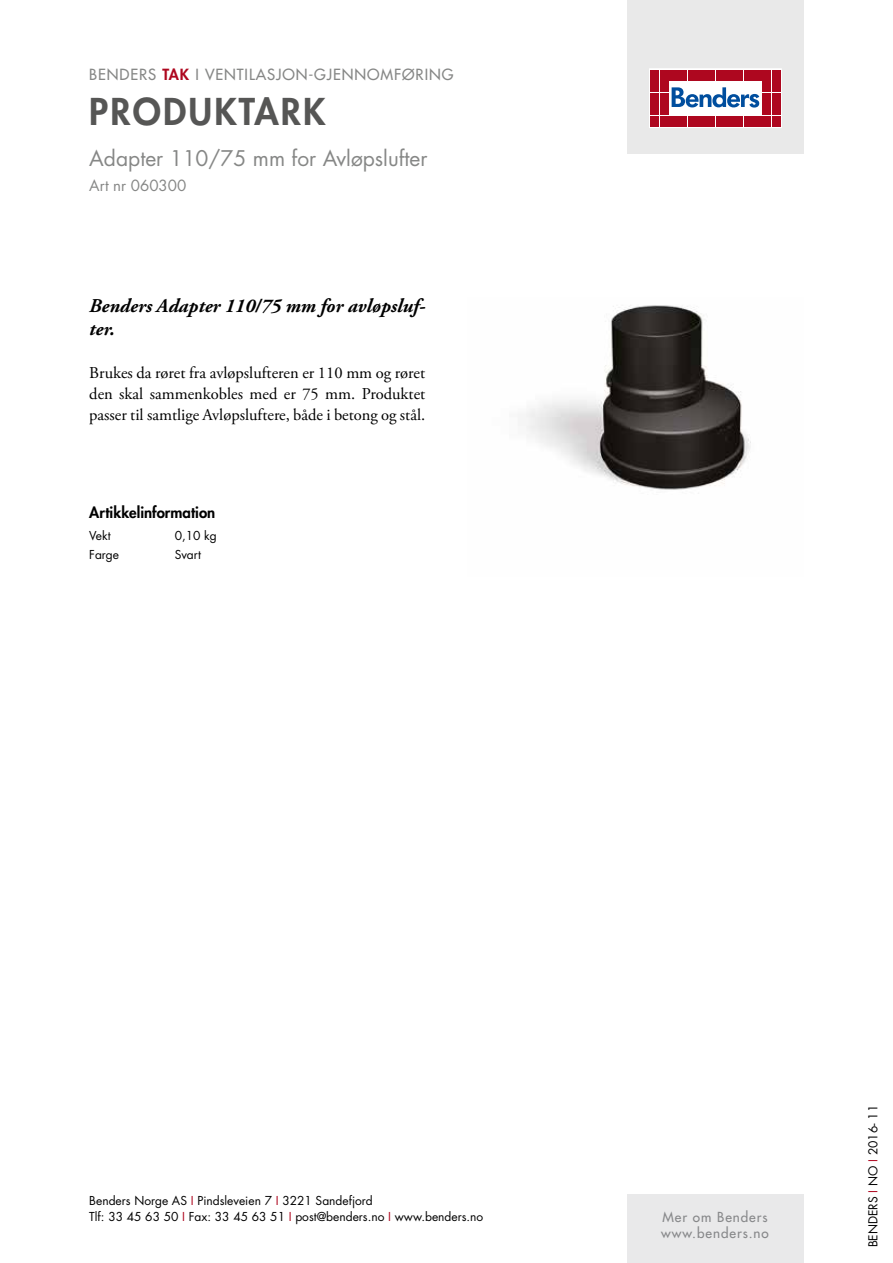
<style>
.page{position:relative;width:893px;height:1263px;background:#fff}
.page>*{position:absolute;margin:0;border:0;box-sizing:border-box;transform-origin:0 0}
.t1{font:800 36px "Futura Std";letter-spacing:.06em;color:#565655}
.t2{font:21px "Futura Std";color:#868786}
.t3{font:italic 700 19.5px/23.4px "Adobe Garamond Pro";color:#000}
.t4{font:16.5px/21px "Adobe Garamond Pro";color:#000;text-align:justify}
.t5{font:500 15px "Futura Std";letter-spacing:.06em;color:#868786}
.t6{font:800 15px "Futura Std";color:#000}
.t7{font:15px "Futura Std";color:#868786}
.t8{font:500 13.5px/16.2px "Futura Std";letter-spacing:.07em;color:#87888a}
.t9{font:12px/16.5px "Futura Std";color:#000}
.s1{font-weight:800;color:#ae071f}
.s2{color:#ae071f}
</style>
<div class="page">
<div style="left:627px;top:0;width:177px;height:153px;background:#e9e9e9"></div>
<svg style="left:649px;top:69px;width:132px;height:59px;background:#eac2c8"></svg>
<div style="left:651px;top:70px;width:8px;height:10px;background:#ae071f"></div>
<div style="left:660px;top:70px;width:8px;height:10px;background:#ae071f"></div>
<div style="left:651px;top:81px;width:8px;height:11px;background:#ae071f"></div>
<div style="left:660px;top:81px;width:8px;height:11px;background:#ae071f"></div>
<div style="left:651px;top:93px;width:8px;height:10px;background:#ae071f"></div>
<div style="left:660px;top:93px;width:8px;height:10px;background:#ae071f"></div>
<div style="left:651px;top:104px;width:8px;height:11px;background:#ae071f"></div>
<div style="left:660px;top:104px;width:8px;height:11px;background:#ae071f"></div>
<div style="left:651px;top:116px;width:8px;height:10px;background:#ae071f"></div>
<div style="left:660px;top:116px;width:8px;height:10px;background:#ae071f"></div>
<div style="left:669px;top:70px;width:8px;height:10px;background:#ae071f"></div>
<div style="left:679px;top:70px;width:8px;height:10px;background:#ae071f"></div>
<div style="left:688px;top:70px;width:8px;height:10px;background:#ae071f"></div>
<div style="left:697px;top:70px;width:9px;height:10px;background:#ae071f"></div>
<div style="left:707px;top:70px;width:8px;height:10px;background:#ae071f"></div>
<div style="left:716px;top:70px;width:8px;height:10px;background:#ae071f"></div>
<div style="left:725px;top:70px;width:9px;height:10px;background:#ae071f"></div>
<div style="left:735px;top:70px;width:8px;height:10px;background:#ae071f"></div>
<div style="left:744px;top:70px;width:8px;height:10px;background:#ae071f"></div>
<div style="left:753px;top:70px;width:9px;height:10px;background:#ae071f"></div>
<div style="left:669px;top:116px;width:8px;height:10px;background:#ae071f"></div>
<div style="left:679px;top:116px;width:8px;height:10px;background:#ae071f"></div>
<div style="left:688px;top:116px;width:8px;height:10px;background:#ae071f"></div>
<div style="left:697px;top:116px;width:9px;height:10px;background:#ae071f"></div>
<div style="left:707px;top:116px;width:8px;height:10px;background:#ae071f"></div>
<div style="left:716px;top:116px;width:8px;height:10px;background:#ae071f"></div>
<div style="left:725px;top:116px;width:9px;height:10px;background:#ae071f"></div>
<div style="left:735px;top:116px;width:8px;height:10px;background:#ae071f"></div>
<div style="left:744px;top:116px;width:8px;height:10px;background:#ae071f"></div>
<div style="left:753px;top:116px;width:9px;height:10px;background:#ae071f"></div>
<div style="left:763px;top:70px;width:8px;height:10px;background:#ae071f"></div>
<div style="left:772px;top:70px;width:8px;height:10px;background:#ae071f"></div>
<div style="left:763px;top:81px;width:8px;height:11px;background:#ae071f"></div>
<div style="left:772px;top:81px;width:8px;height:11px;background:#ae071f"></div>
<div style="left:763px;top:93px;width:8px;height:10px;background:#ae071f"></div>
<div style="left:772px;top:93px;width:8px;height:10px;background:#ae071f"></div>
<div style="left:763px;top:104px;width:8px;height:11px;background:#ae071f"></div>
<div style="left:772px;top:104px;width:8px;height:11px;background:#ae071f"></div>
<div style="left:763px;top:116px;width:8px;height:10px;background:#ae071f"></div>
<div style="left:772px;top:116px;width:8px;height:10px;background:#ae071f"></div>
<svg style="left:672px;top:87px;width:87px;height:21px;background:#8fb1d4"></svg>
<div style="left:627px;top:1195px;width:177px;height:68px;background:#e9e9ea"></div>
<img style="left:526px;top:305px;width:225px;height:185px">
<p class="t5" style="left:89px;top:65px;width:366px">BENDERS <span class="s1">TAK</span> I VENTILASJON-GJENNOMFØRING</p>
<h1 class="t1" style="left:89px;top:89px;width:238px">PRODUKTARK</h1>
<h2 class="t2" style="left:89px;top:145px;width:340px">Adapter 110/75 mm for Avløpslufter</h2>
<p class="t7" style="left:89px;top:176px;width:99px">Art nr 060300</p>
<h3 class="t3" style="left:89px;top:294px;width:337px">Benders Adapter 110/75 mm for avløpsluf&shy;ter.</h3>
<h3 class="t4" style="left:89px;top:363px;width:337px">Brukes da røret fra avløpslufteren er 110 mm og røret den skal sammenkobles med er 75 mm. Produktet passer til samtlige Avløpsluftere, både i betong og stål.</h3>
<p class="t6" style="left:89px;top:503px;width:128px">Artikkelinformation</p>
<p class="t9" style="left:89px;top:528px;width:23px">Vekt</p>
<p class="t9" style="left:175px;top:528px;width:44px">0,10 kg</p>
<p class="t9" style="left:89px;top:547px;width:31px">Farge</p>
<p class="t9" style="left:175px;top:547px;width:28px">Svart</p>
<p class="t9" style="left:89px;top:1192px;width:396px">Benders Norge AS <span class="s2">I</span> Pindsleveien 7 <span class="s2">I</span> 3221 Sandefjord<br>Tlf: 33 45 63 50 <span class="s2">I</span> Fax: 33 45 63 51 <span class="s2">I</span> post@benders.no <span class="s2">I</span> www.benders.no</p>
<p class="t8" style="left:661px;top:1209px;width:109px">Mer om Benders www.benders.no</p>
<p class="t9" style="left:865px;top:1247px;width:144px;rotate:-90deg">BENDERS <span class="s2">I</span> NO <span class="s2">I</span> 2016- 11</p>
</div>
